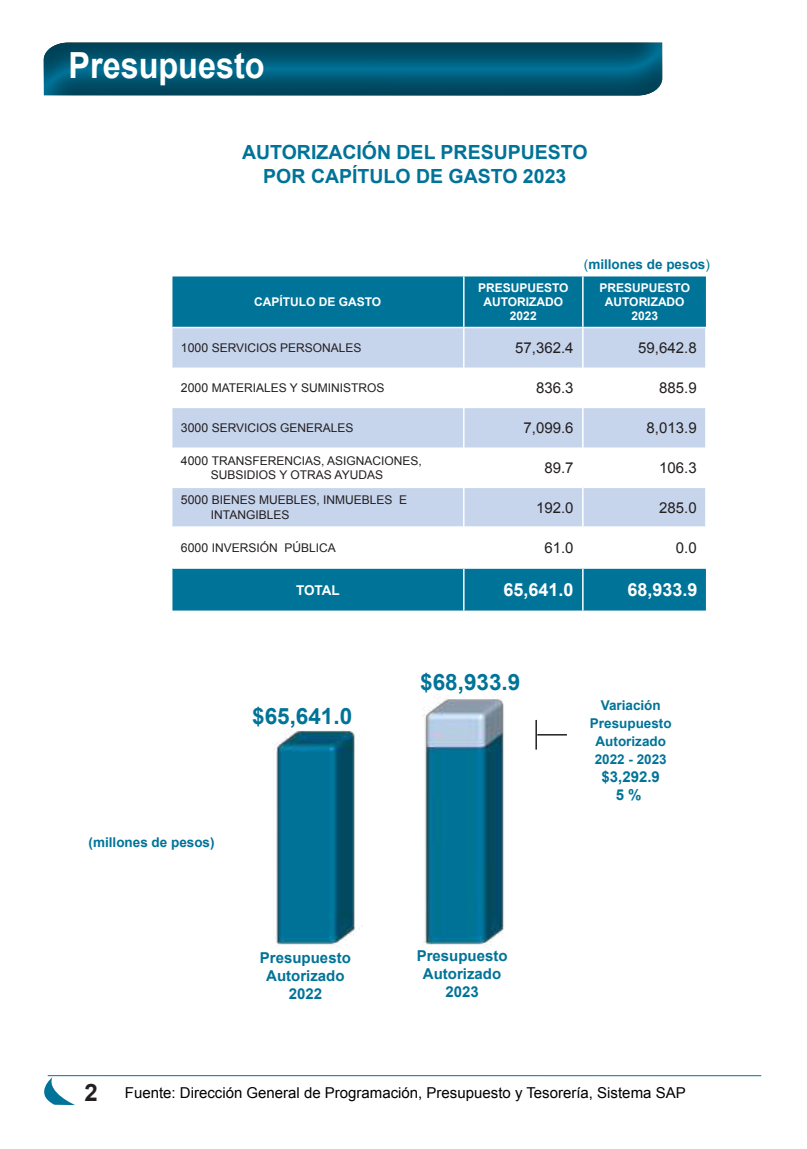
<style>
.page{position:relative;width:807px;height:1149px;background:#fff}
.page>*{position:absolute;margin:0;border:0;box-sizing:border-box;transform-origin:0 0}
.t1{font:700 36px "Arial";color:#fff;scale:.9 1}
.t2{font:700 24px "Arial";color:#231f20}
.t3{font:700 22.5px "Arial";color:#007398}
.t4{font:700 19.5px/24px "Arial";color:#007398;text-align:center}
.t5{font:700 18px "Arial";color:#fff}
.t6{font:15px "Arial";color:#000}
.t7{font:15px "Arial";color:#231f20}
.t8{font:700 15px/18px "Arial";color:#007398;text-align:center}
.t9{font:700 13.5px/18px "Arial";color:#007398;text-align:center}
.t10{font:700 13.5px "Arial";letter-spacing:-.01em;color:#fff}
.t11{font:12px/14.4px "Arial";color:#231f20}
.t12{font:700 12px/14.4px "Arial";color:#fff;text-align:center}
.s1{font-weight:400}
.s2{font-size:12.3px}
</style>
<div class="page">
<img style="left:272px;top:694px;width:265px;height:254px">
<hr style="left:48px;top:1075px;width:713px;height:1px;background:#007398">
<svg style="left:44px;top:1077px;width:31px;height:28px"></svg>
<div style="left:41px;top:38px;width:624px;height:60px;background:#231f20;opacity:.5"></div>
<hr style="left:535px;top:720px;width:2px;height:30px;background:#231f20">
<hr style="left:537px;top:734px;width:30px;height:2px;background:#231f20">
<div style="left:172px;top:277px;width:534px;height:334px;background:#007398"></div>
<div style="left:172px;top:328px;width:533px;height:40px;background:#c6d4ec"></div>
<svg style="left:172px;top:369px;width:533px;height:198px"></svg>
<hr style="left:172px;top:567px;width:292px;height:2px;background:#fff">
<hr style="left:464px;top:567px;width:119px;height:2px;background:#fff">
<hr style="left:463px;top:569px;width:2px;height:42px;background:#fff">
<hr style="left:583px;top:567px;width:124px;height:2px;background:#fff">
<hr style="left:582px;top:569px;width:2px;height:42px;background:#fff">
<hr style="left:463px;top:277px;width:2px;height:50px;background:#fff">
<hr style="left:582px;top:277px;width:2px;height:50px;background:#fff">
<hr style="left:172px;top:327px;width:292px;height:1px;background:#fff">
<hr style="left:464px;top:327px;width:119px;height:1px;background:#fff">
<hr style="left:583px;top:327px;width:124px;height:1px;background:#fff">
<hr style="left:172px;top:368px;width:291px;height:1px;background:#fff">
<hr style="left:465px;top:368px;width:117px;height:1px;background:#fff">
<hr style="left:584px;top:368px;width:121px;height:1px;background:#fff">
<hr style="left:172px;top:407px;width:291px;height:1px;background:#fff">
<hr style="left:465px;top:407px;width:117px;height:1px;background:#fff">
<hr style="left:584px;top:407px;width:121px;height:1px;background:#fff">
<hr style="left:172px;top:447px;width:291px;height:2px;background:#fff">
<hr style="left:465px;top:447px;width:117px;height:2px;background:#fff">
<hr style="left:584px;top:447px;width:121px;height:2px;background:#fff">
<hr style="left:172px;top:487px;width:291px;height:1px;background:#fff">
<hr style="left:465px;top:487px;width:117px;height:1px;background:#fff">
<hr style="left:584px;top:487px;width:121px;height:1px;background:#fff">
<hr style="left:172px;top:526px;width:291px;height:2px;background:#fff">
<hr style="left:465px;top:526px;width:117px;height:2px;background:#fff">
<hr style="left:584px;top:526px;width:121px;height:2px;background:#fff">
<hr style="left:463px;top:328px;width:2px;height:40px;background:#fff">
<hr style="left:582px;top:328px;width:2px;height:40px;background:#fff">
<hr style="left:705px;top:328px;width:2px;height:40px;background:#fff">
<hr style="left:463px;top:368px;width:2px;height:39px;background:#fff">
<hr style="left:582px;top:368px;width:2px;height:39px;background:#fff">
<hr style="left:705px;top:368px;width:2px;height:39px;background:#fff">
<hr style="left:463px;top:407px;width:2px;height:41px;background:#fff">
<hr style="left:582px;top:407px;width:2px;height:41px;background:#fff">
<hr style="left:705px;top:407px;width:2px;height:41px;background:#fff">
<hr style="left:463px;top:448px;width:2px;height:39px;background:#fff">
<hr style="left:582px;top:448px;width:2px;height:39px;background:#fff">
<hr style="left:705px;top:448px;width:2px;height:39px;background:#fff">
<hr style="left:463px;top:487px;width:2px;height:40px;background:#fff">
<hr style="left:582px;top:487px;width:2px;height:40px;background:#fff">
<hr style="left:705px;top:487px;width:2px;height:40px;background:#fff">
<hr style="left:463px;top:527px;width:2px;height:40px;background:#fff">
<hr style="left:582px;top:527px;width:2px;height:40px;background:#fff">
<hr style="left:705px;top:527px;width:2px;height:40px;background:#fff">
<h1 class="t1" style="left:68px;top:46px;width:220px">Presupuesto</h1>
<h3 class="t4" style="left:242px;top:140px;width:347px">AUTORIZACIÓN DEL PRESUPUESTO<br>POR CAPÍTULO DE GASTO 2023</h3>
<p class="t12" style="left:254px;top:295px;width:129px">CAPÍTULO DE GASTO</p>
<p class="t9" style="left:584px;top:255px;width:128px"><span class="s1">(</span>millones de pesos<span class="s1">)</span></p>
<p class="t12" style="left:478px;top:280px;width:92px">PRESUPUESTO<br>AUTORIZADO<br>2022</p>
<p class="t12" style="left:600px;top:280px;width:92px">PRESUPUESTO<br>AUTORIZADO<br>2023</p>
<p class="t11" style="left:181px;top:341px;width:182px"><span class="s2">1000</span> SERVICIOS PERSONALES</p>
<p class="t7" style="left:515px;top:340px;width:60px">57,362.4</p>
<p class="t7" style="left:638px;top:340px;width:60px">59,642.8</p>
<p class="t11" style="left:181px;top:381px;width:205px"><span class="s2">2000</span> MATERIALES Y SUMINISTROS</p>
<p class="t7" style="left:536px;top:380px;width:39px">836.3</p>
<p class="t7" style="left:659px;top:380px;width:39px">885.9</p>
<p class="t11" style="left:181px;top:421px;width:174px"><span class="s2">3000</span> SERVICIOS GENERALES</p>
<p class="t7" style="left:524px;top:420px;width:52px">7,099.6</p>
<p class="t7" style="left:647px;top:420px;width:52px">8,013.9</p>
<p class="t11" style="left:211px;top:454px;width:212px;text-indent:-30px"><span class="s2">4000</span> TRANSFERENCIAS, ASIGNACIONES,<br>SUBSIDIOS Y OTRAS AYUDAS</p>
<p class="t7" style="left:544px;top:460px;width:31px">89.7</p>
<p class="t7" style="left:659px;top:460px;width:39px">106.3</p>
<p class="t11" style="left:211px;top:493px;width:198px;text-indent:-30px"><span class="s2">5000</span> BIENES MUEBLES, INMUEBLES E<br>INTANGIBLES</p>
<p class="t7" style="left:536px;top:499px;width:39px">192.0</p>
<p class="t7" style="left:659px;top:499px;width:39px">285.0</p>
<p class="t11" style="left:181px;top:541px;width:156px"><span class="s2">6000</span> INVERSIÓN PÚBLICA</p>
<p class="t7" style="left:544px;top:539px;width:31px">61.0</p>
<p class="t7" style="left:676px;top:539px;width:22px">0.0</p>
<p class="t10" style="left:296px;top:583px;width:45px">TOTAL</p>
<h3 class="t5" style="left:504px;top:580px;width:72px">65,641.0</h3>
<h3 class="t5" style="left:627px;top:580px;width:72px">68,933.9</h3>
<h3 class="t3" style="left:252px;top:704px;width:102px">$65,641.0</h3>
<p class="t9" style="left:89px;top:833px;width:128px">(millones de pesos)</p>
<p class="t8" style="left:260px;top:949px;width:92px">Presupuesto<br>Autorizado<br>2022</p>
<h3 class="t3" style="left:420px;top:669px;width:102px">$68,933.9</h3>
<p class="t8" style="left:417px;top:947px;width:92px">Presupuesto<br>Autorizado<br>2023</p>
<p class="t9" style="left:590px;top:696px;width:83px">Variación<br>Presupuesto<br>Autorizado<br>2022 - 2023</p>
<p class="t8" style="left:602px;top:767px;width:60px">$3,292.9<br>5 %</p>
<h2 class="t2" style="left:85px;top:1079px;width:15px">2</h2>
<p class="t6" style="left:125px;top:1084px;width:562px">Fuente: Dirección General de Programación, Presupuesto y Tesorería, Sistema SAP</p>
</div>
